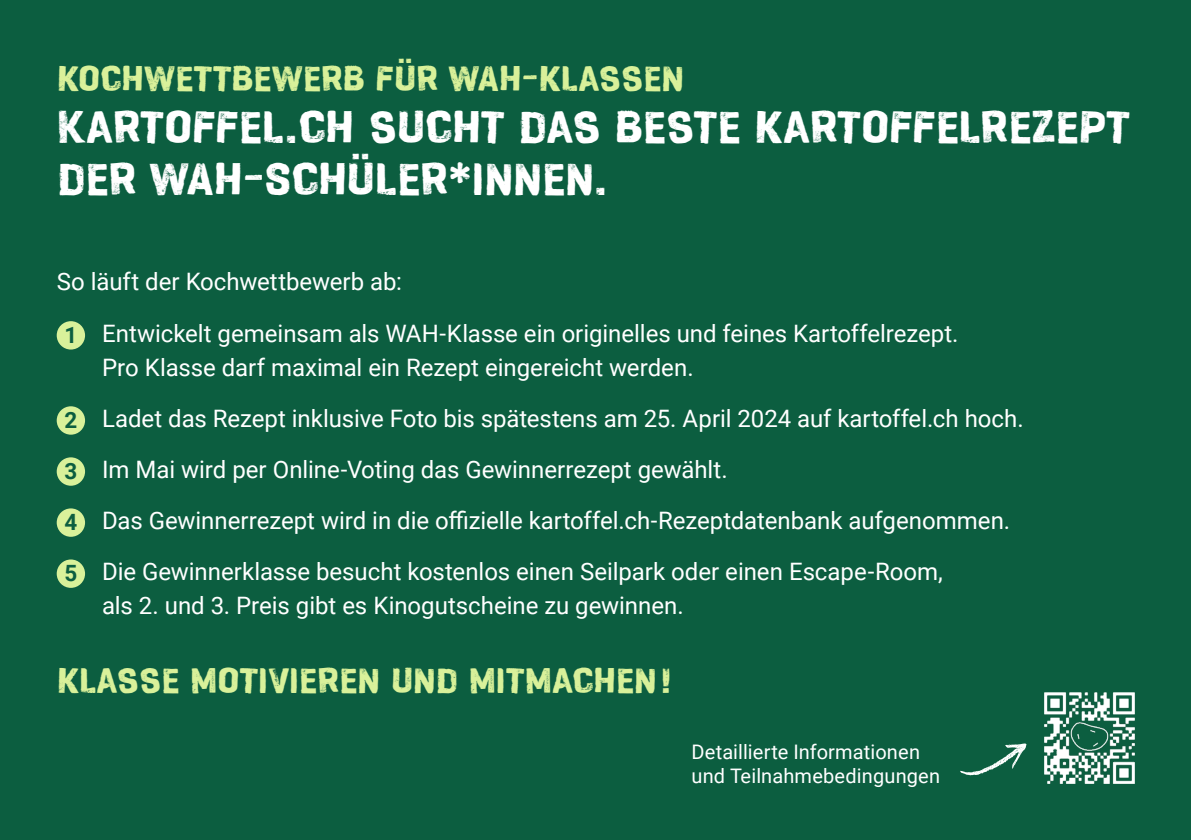
<style>
.page{position:relative;width:1191px;height:840px;background:#fff}
.page>*{position:absolute;margin:0;border:0;box-sizing:border-box;transform-origin:0 0}
.t1{font:46px/52px "Swisspatat";letter-spacing:-.005em;color:#fff}
.t2{font:36px "Swisspatat";color:#d9f19a}
.t3{font:24px/51px "Roboto";letter-spacing:-.005em;color:#fff}
.t4{font:700 22.4px "Roboto";color:#0c5e40}
.t5{font:20px/24px "Roboto";letter-spacing:.005em;color:#fff}
</style>
<div class="page">
<div style="left:0;top:0;width:1191px;height:839px;background:#0c5e40"></div>
<div style="left:57px;top:321px;width:28px;height:28px;background:#d9f19a;border-radius:50%"></div>
<div style="left:57px;top:406px;width:28px;height:28px;background:#d9f19a;border-radius:50%"></div>
<div style="left:57px;top:457px;width:28px;height:28px;background:#d9f19a;border-radius:50%"></div>
<div style="left:57px;top:508px;width:28px;height:28px;background:#d9f19a;border-radius:50%"></div>
<div style="left:57px;top:559px;width:28px;height:28px;background:#d9f19a;border-radius:50%"></div>
<svg style="left:960px;top:743px;width:66px;height:31px;background:#33775e"></svg>
<img style="left:1044px;top:692px;width:90px;height:90px">
<h2 class="t2" style="left:57px;top:57px;width:628px">KOCHWETTBEWERB FÜR WAH-KLASSEN</h2>
<h1 class="t1" style="left:57px;top:101px;width:1074px">KARTOFFEL.CH SUCHT DAS BESTE KARTOFFELREZEPT<br>DER WAH-SCHÜLER*INNEN.</h1>
<p class="t3" style="left:102px;top:255px;width:858px;text-indent:-45px">So läuft der Kochwettbewerb ab:<br>Entwickelt gemeinsam als WAH-Klasse ein originelles und feines Kartoffelrezept.</p>
<p class="t3" style="left:102px;top:340px;width:923px">Pro Klasse darf maximal ein Rezept eingereicht werden.<br>Ladet das Rezept inklusive Foto bis spätestens am 25. April 2024 auf kartoffel.ch hoch.<br>Im Mai wird per Online-Voting das Gewinnerrezept gewählt.<br>Das Gewinnerrezept wird in die offizielle kartoffel.ch-Rezeptdatenbank aufgenommen.<br>Die Gewinnerklasse besucht kostenlos einen Seilpark oder einen Escape-Room,</p>
<p class="t3" style="left:102px;top:578px;width:583px">als 2. und 3. Preis gibt es Kinogutscheine zu gewinnen.</p>
<p class="t4" style="left:64px;top:319px;width:14px">1</p>
<p class="t4" style="left:64px;top:404px;width:14px">2</p>
<p class="t4" style="left:64px;top:455px;width:14px">3</p>
<p class="t4" style="left:64px;top:506px;width:14px">4</p>
<p class="t4" style="left:64px;top:557px;width:14px">5</p>
<h2 class="t2" style="left:57px;top:659px;width:620px">KLASSE MOTIVIEREN UND MITMACHEN!</h2>
<p class="t5" style="left:691px;top:739px;width:250px">Detaillierte Informationen und Teilnahmebedingungen</p>
</div>
